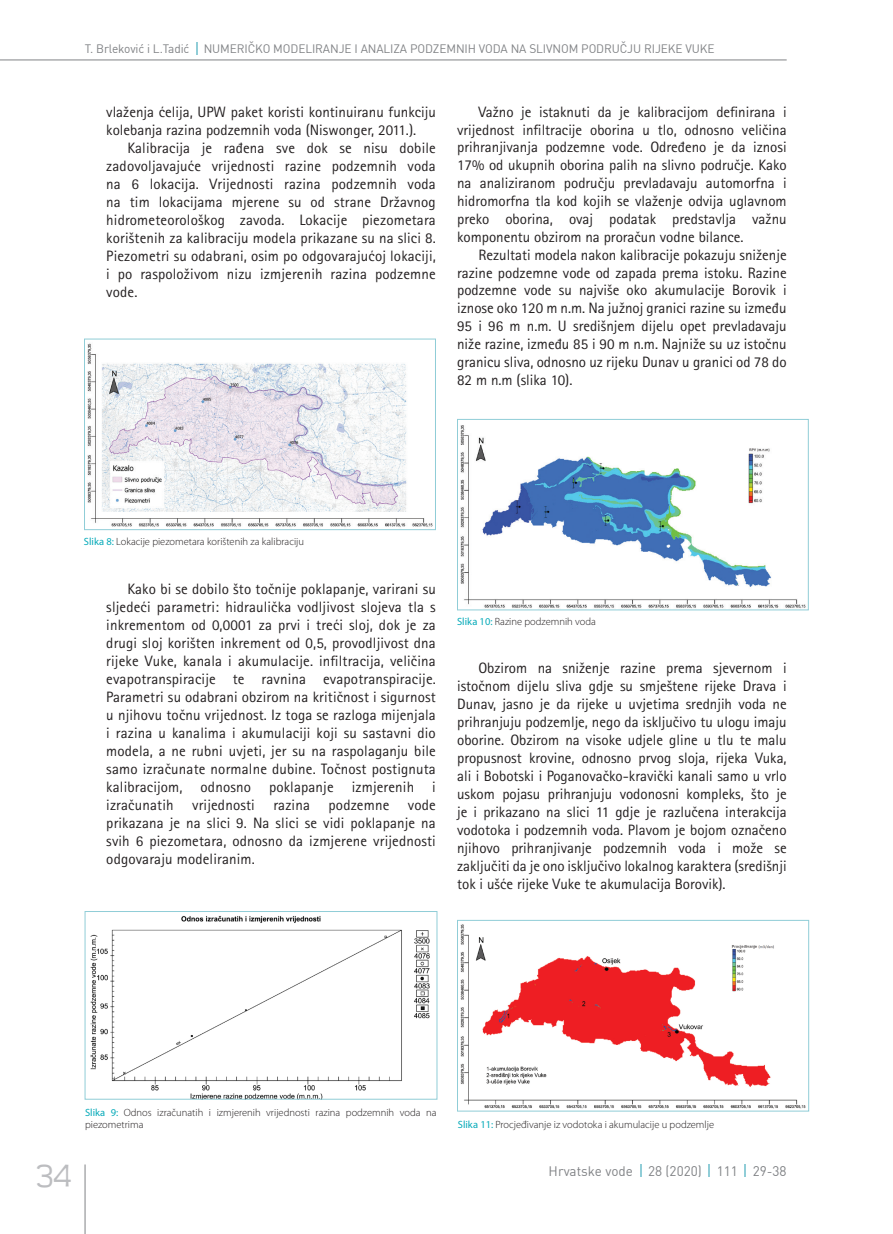
<style>
.page{position:relative;width:893px;height:1234px;background:#fff}
.page>*{position:absolute;margin:0;border:0;box-sizing:border-box;transform-origin:0 0}
.t1{font:300 36px "Teen";color:#bcbdc0}
.OSNOVNI_TEKST_10-12{font:15px/18px "Rotis Sans Serifklemy";color:#231f20;text-align:justify}
.t2{font:13.5px "DIN";color:#808285}
.t3{font:12px "DIN";letter-spacing:-.01em;color:#808285}
.TABLICA{font:300 10.5px/12px "Myriad Pro";color:#231f20}
.s1{font-weight:400;color:#07aab9}
</style>
<div class="page">
<hr style="left:85px;top:1164px;width:1px;height:69px;background:#808285">
<hr style="left:0;top:60px;width:787px;height:1px;background:#808285">
<svg style="left:640px;top:1164px;width:1px;height:12px"></svg>
<svg style="left:709px;top:1164px;width:1px;height:12px"></svg>
<svg style="left:745px;top:1164px;width:1px;height:12px"></svg>
<svg style="left:196px;top:42px;width:1px;height:12px"></svg>
<img style="left:87px;top:343px;width:346px;height:184px">
<div style="left:84px;top:338px;width:352px;height:192px;border:1px solid #90cdd7"></div>
<img style="left:90px;top:916px;width:340px;height:181px">
<div style="left:85px;top:910px;width:352px;height:189px;border:1px solid #90cdd7"></div>
<img style="left:460px;top:425px;width:346px;height:183px">
<div style="left:457px;top:419px;width:352px;height:191px;border:1px solid #90cdd7"></div>
<img style="left:460px;top:924px;width:346px;height:185px">
<div style="left:457px;top:919px;width:352px;height:192px;border:1px solid #90cdd7"></div>
<p class="t3" style="left:85px;top:41px;width:631px">T. Brleković i L.Tadić NUMERIČKO MODELIRANJE I ANALIZA PODZEMNIH VODA NA SLIVNOM PODRUČJU RIJEKE VUKE</p>
<p class="OSNOVNI_TEKST_10-12" style="left:106px;top:102px;width:331px">vlaženja ćelija, UPW paket koristi kontinuiranu funkciju kolebanja razina podzemnih voda (Niswonger, 2011.).</p>
<p class="OSNOVNI_TEKST_10-12" style="left:106px;top:138px;width:331px;text-indent:21px">Kalibracija je rađena sve dok se nisu dobile zadovoljavajuće vrijednosti razine podzemnih voda na 6 lokacija. Vrijednosti razina podzemnih voda na tim lokacijama mjerene su od strane Državnog hidrometeorološkog zavoda. Lokacije piezometara korištenih za kalibraciju modela prikazane su na slici 8.<br>Piezometri su odabrani, osim po odgovarajućoj lokaciji, i po raspoloživom nizu izmjerenih razina podzemne vode.</p>
<p class="OSNOVNI_TEKST_10-12" style="left:457px;top:103px;width:331px;text-indent:21px">Važno je istaknuti da je kalibracijom definirana i vrijednost infiltracije oborina u tlo, odnosno veličina prihranjivanja podzemne vode. Određeno je da iznosi 17% od ukupnih oborina palih na slivno područje. Kako na analiziranom području prevladavaju automorfna i hidromorfna tla kod kojih se vlaženje odvija uglavnom preko oborina, ovaj podatak predstavlja važnu komponentu obzirom na proračun vodne bilance.</p>
<p class="OSNOVNI_TEKST_10-12" style="left:457px;top:245px;width:331px;text-indent:21px">Rezultati modela nakon kalibracije pokazuju sniženje razine podzemne vode od zapada prema istoku. Razine podzemne vode su najviše oko akumulacije Borovik i iznose oko 120 m n.m. Na južnoj granici razine su između 95 i 96 m n.m. U središnjem dijelu opet prevladavaju niže razine, između 85 i 90 m n.m. Najniže su uz istočnu granicu sliva, odnosno uz rijeku Dunav u granici od 78 do 82 m n.m (slika 10).</p>
<p class="TABLICA" style="left:84px;top:535px;width:222px"><span class="s1">Slika 8:</span> Lokacije piezometara korištenih za kalibraciju</p>
<p class="OSNOVNI_TEKST_10-12" style="left:106px;top:579px;width:331px;text-indent:21px">Kako bi se dobilo što točnije poklapanje, varirani su sljedeći parametri: hidraulička vodljivost slojeva tla s inkrementom od 0,0001 za prvi i treći sloj, dok je za drugi sloj korišten inkrement od 0,5, provodljivost dna rijeke Vuke, kanala i akumulacije. infiltracija, veličina evapotranspiracije te ravnina evapotranspiracije.<br>Parametri su odabrani obzirom na kritičnost i sigurnost u njihovu točnu vrijednost. Iz toga se razloga mijenjala i razina u kanalima i akumulaciji koji su sastavni dio modela, a ne rubni uvjeti, jer su na raspolaganju bile samo izračunate normalne dubine. Točnost postignuta kalibracijom, odnosno poklapanje izmjerenih i izračunatih vrijednosti razina podzemne vode prikazana je na slici 9. Na slici se vidi poklapanje na svih 6 piezometara, odnosno da izmjerene vrijednosti odgovaraju modeliranim.</p>
<p class="TABLICA" style="left:457px;top:615px;width:140px"><span class="s1">Slika 10:</span> Razine podzemnih voda</p>
<p class="OSNOVNI_TEKST_10-12" style="left:457px;top:658px;width:331px;text-indent:21px">Obzirom na sniženje razine prema sjevernom i istočnom dijelu sliva gdje su smještene rijeke Drava i Dunav, jasno je da rijeke u uvjetima srednjih voda ne prihranjuju podzemlje, nego da isključivo tu ulogu imaju oborine. Obzirom na visoke udjele gline u tlu te malu propusnost krovine, odnosno prvog sloja, rijeka Vuka, ali i Bobotski i Poganovačko-kravički kanali samo u vrlo uskom pojasu prihranjuju vodonosni kompleks, što je je i prikazano na slici 11 gdje je razlučena interakcija vodotoka i podzemnih voda. Plavom je bojom označeno njihovo prihranjivanje podzemnih voda i može se zaključiti da je ono isključivo lokalnog karaktera (središnji tok i ušće rijeke Vuke te akumulacija Borovik).</p>
<p class="TABLICA" style="left:85px;top:1105px;width:353px"><span class="s1">Slika 9:</span> Odnos izračunatih i izmjerenih vrijednosti razina podzemnih voda na piezometrima</p>
<p class="TABLICA" style="left:458px;top:1117px;width:258px"><span class="s1">Slika 11:</span> Procjeđivanje iz vodotoka i akumulacije u podzemlje</p>
<h1 class="t1" style="left:36px;top:1156px;width:38px">34</h1>
<p class="t2" style="left:549px;top:1161px;width:240px">Hrvatske vode 28 (2020) 111 29-38</p>
</div>
